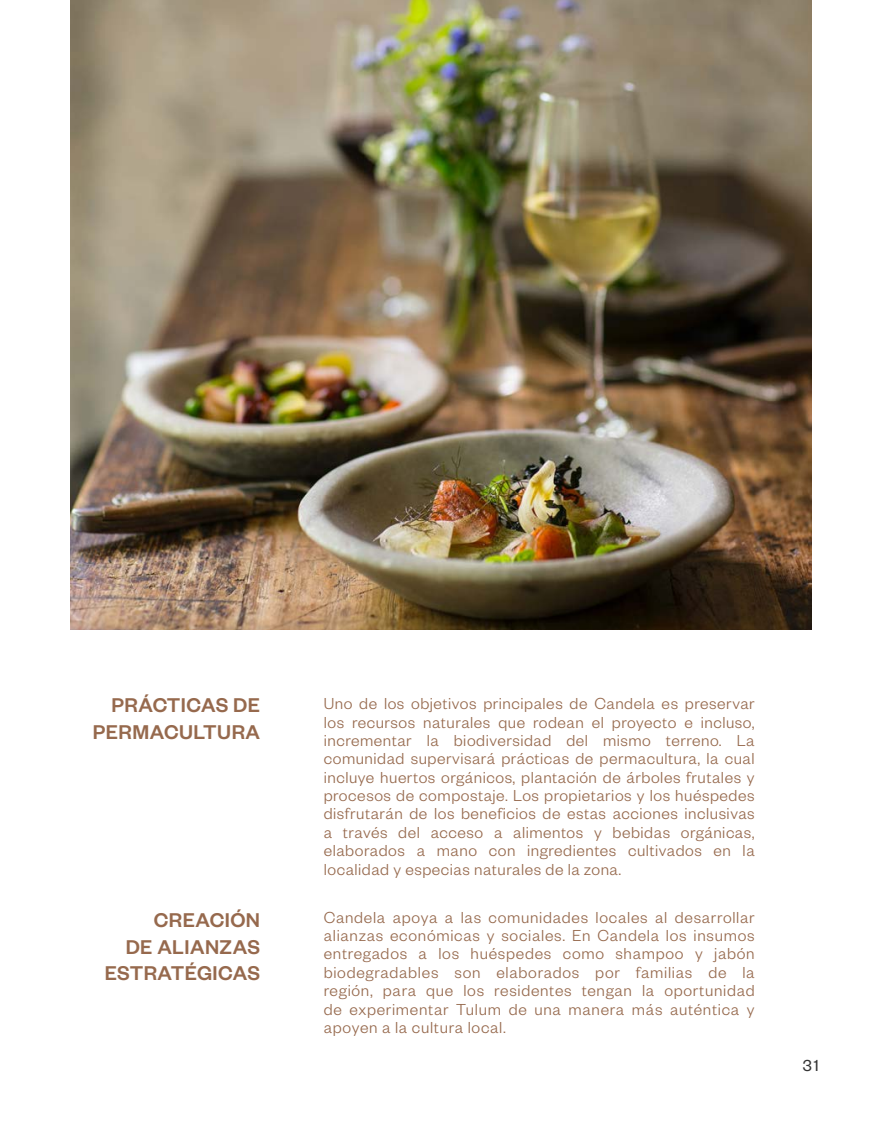
<style>
.page{position:relative;width:882px;height:1134px;background:#fff}
.page>*{position:absolute;margin:0;border:0;box-sizing:border-box;transform-origin:0 0}
.t1{font:500 21.88px/26.2px "Founders Grotesk";letter-spacing:.02em;color:#96694d;text-align:right}
.t2{font:300 17.5px/18.4px "Founders Grotesk";letter-spacing:.035em;color:#96694d;text-align:justify}
.t3{font:17.5px "Founders Grotesk";color:#343434}
</style>
<div class="page">
<img style="left:71px;top:0;width:740px;height:630px">
<p class="t1" style="left:93px;top:691px;width:169px">PRÁCTICAS DE<br>PERMACULTURA</p>
<p class="t1" style="left:105px;top:906px;width:157px">CREACIÓN<br>DE ALIANZAS<br>ESTRATÉGICAS</p>
<p class="t2" style="left:324px;top:694px;width:432px">Uno de los objetivos principales de Candela es preservar los recursos naturales que rodean el proyecto e incluso, incrementar la biodiversidad del mismo terreno. La comunidad supervisará prácticas de permacultura, la cual incluye huertos orgánicos, plantación de árboles frutales y procesos de compostaje. Los propietarios y los huéspedes disfrutarán de los beneficios de estas acciones inclusivas a través del acceso a alimentos y bebidas orgánicas, elaborados a mano con ingredientes cultivados en la localidad y especias naturales de la zona.</p>
<p class="t2" style="left:324px;top:907px;width:432px">Candela apoya a las comunidades locales al desarrollar alianzas económicas y sociales. En Candela los insumos entregados a los huéspedes como shampoo y jabón biodegradables son elaborados por familias de la región, para que los residentes tengan la oportunidad de experimentar Tulum de una manera más auténtica y apoyen a la cultura local.</p>
<p class="t3" style="left:803px;top:1055px;width:18px">31</p>
</div>
